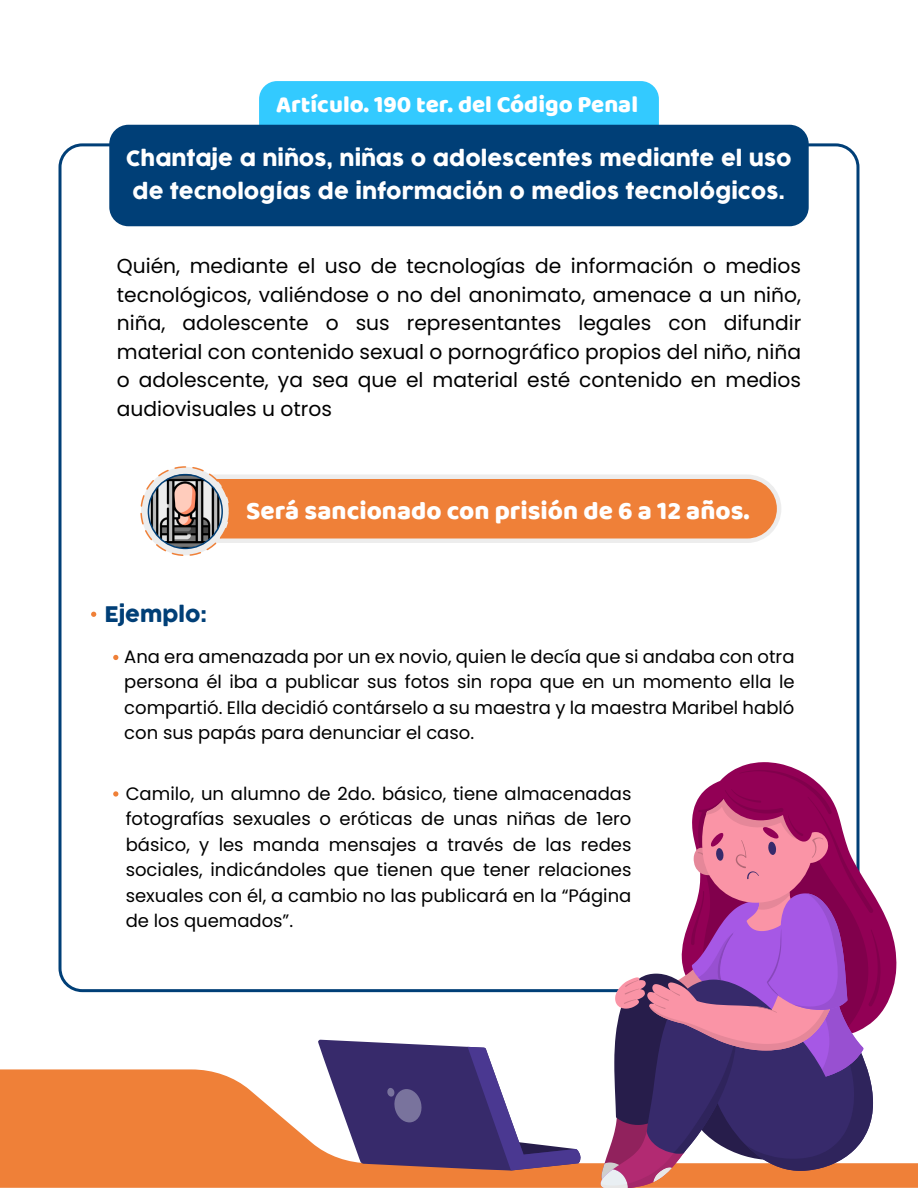
<style>
.page{position:relative;width:918px;height:1188px;background:#fff}
.page>*{position:absolute;margin:0;border:0;box-sizing:border-box;transform-origin:0 0}
.t1{font:25.95px "Baloo";color:#fff}
.t2{font:24px "Baloo";color:#fff}
.t3{font:21px/33px "Cocogoose";color:#fff;text-align:center}
.t4{font:21px "Cocogoose";color:#003f77}
.t5{font:20.25px/28.5px "Poppins";color:#000;text-align:justify}
.t6{font:18px/25.5px "Poppins";color:#000;text-align:justify}
</style>
<div class="page">
<svg style="left:210px;top:474px;width:571px;height:69px;background:#ef9154"></svg>
<svg style="left:141px;top:467px;width:88px;height:88px;background:#dfdede"></svg>
<div style="left:140px;top:466px;width:90px;height:90px;border:2px dashed #ef8038;border-radius:50%"></div>
<img style="left:148px;top:474px;width:74px;height:74px;border-radius:37px">
<div style="left:148px;top:474px;width:75px;height:75px;border:2px solid #003f77;border-radius:50%"></div>
<svg style="left:0;top:1069px;width:918px;height:119px;fill:#ef8038"></svg>
<div style="left:259px;top:81px;width:400px;height:77px;background:#33caff;border-radius:18px"></div>
<div style="left:109px;top:125px;width:700px;height:101px;background:#003f77;border-radius:19px"></div>
<svg style="left:113px;top:655px;width:5px;height:5px"></svg>
<svg style="left:113px;top:791px;width:5px;height:6px"></svg>
<svg style="left:91px;top:612px;width:5px;height:5px"></svg>
<svg style="left:318px;top:1040px;width:263px;height:131px"></svg>
<svg style="left:733px;top:762px;width:164px;height:251px"></svg>
<svg style="left:600px;top:770px;width:281px;height:418px"></svg>
<h2 class="t2" style="left:276px;top:90px;width:364px">Artículo. 190 ter. del Código Penal</h2>
<p class="t3" style="left:126px;top:142px;width:667px">Chantaje a niños, niñas o adolescentes mediante el uso de tecnologías de información o medios tecnológicos.</p>
<p class="t5" style="left:117px;top:252px;width:686px">Quién, mediante el uso de tecnologías de información o medios tecnológicos, valiéndose o no del anonimato, amenace a un niño, niña, adolescente o sus representantes legales con difundir material con contenido sexual o pornográfico propios del niño, niña o adolescente, ya sea que el material esté contenido en medios audiovisuales u otros</p>
<p class="t4" style="left:105px;top:600px;width:104px">Ejemplo:</p>
<h1 class="t1" style="left:246px;top:495px;width:505px">Será sancionado con prisión de 6 a 12 años.</h1>
<p class="t6" style="left:124px;top:644px;width:672px">Ana era amenazada por un ex novio, quien le decía que si andaba con otra persona él iba a publicar sus fotos sin ropa que en un momento ella le compartió. Ella decidió contárselo a su maestra y la maestra Maribel habló con sus papás para denunciar el caso.</p>
<p class="t6" style="left:126px;top:781px;width:507px">Camilo, un alumno de 2do. básico, tiene almacenadas fotografías sexuales o eróticas de unas niñas de 1ero básico, y les manda mensajes a través de las redes sociales, indicándoles que tienen que tener relaciones sexuales con él, a cambio no las publicará en la “Página de los quemados”.</p>
</div>
